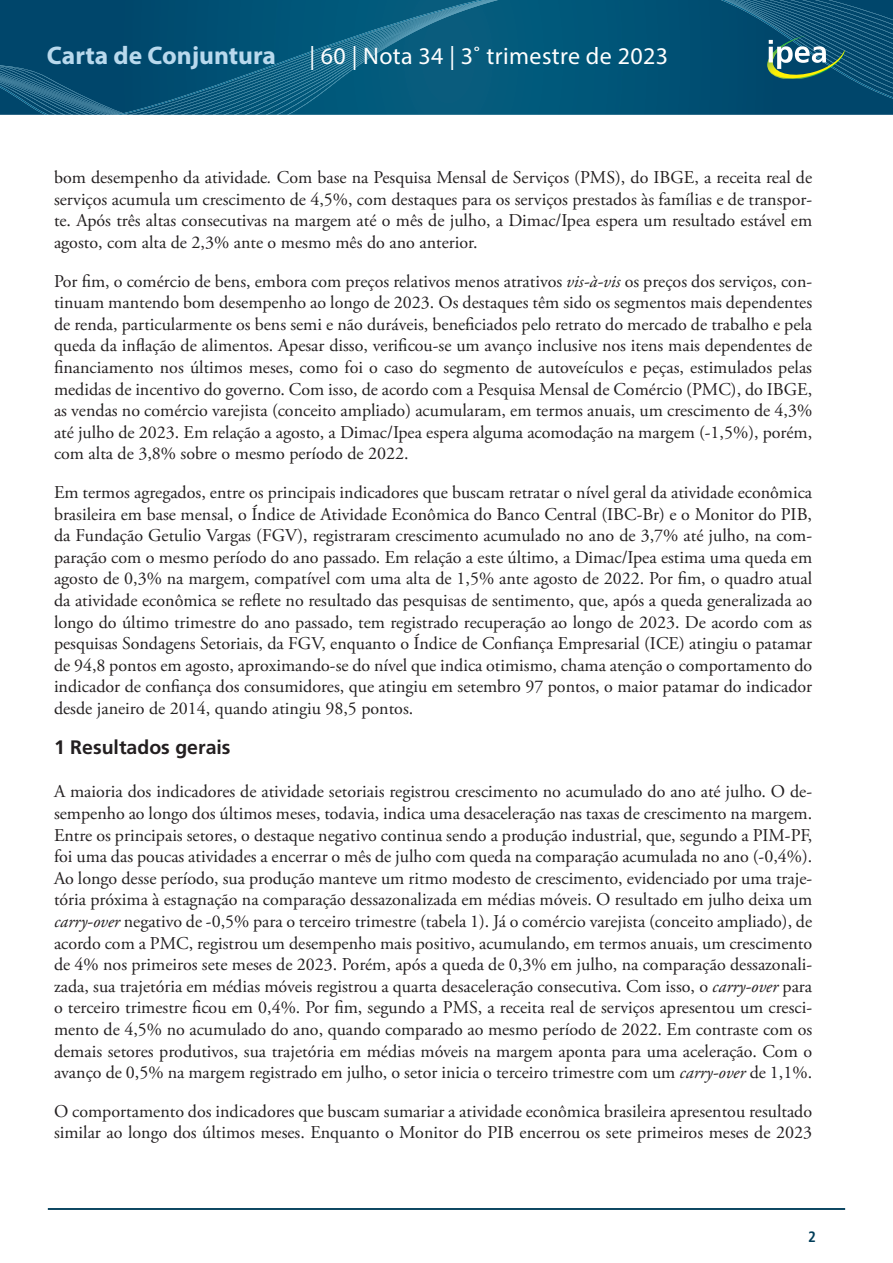
<style>
.page{position:relative;width:893px;height:1263px;background:#fff}
.page>*{position:absolute;margin:0;border:0;box-sizing:border-box;transform-origin:0 0}
.t1{font:700 25.5px "Myriad Pro";color:#b9d9ed}
.t2{font:24px "Myriad Pro";letter-spacing:.015em;color:#fff}
.Título_1{font:700 19.5px "Frutiger LT Pro";color:#231f20}
.corpo_de_texto{font:18px/21.6px "Adobe Garamond Pro";color:#231f20;text-align:justify}
.t3{font:700 condensed 15px "Frutiger LT Pro";color:#013d59}
.s1{font-style:italic}
</style>
<div class="page">
<svg style="left:498px;top:0;width:395px;height:115px;background:#015376"></svg>
<svg style="left:0;top:0;width:498px;height:115px;background:#095779"></svg>
<hr style="left:48px;top:1208px;width:797px;height:2px;background:#013d59">
<svg style="left:721px;top:0;width:172px;height:100px;background:#165876"></svg>
<h1 class="t1" style="left:47px;top:39px;width:230px">Carta de Conjuntura</h1>
<h2 class="t2" style="left:309px;top:41px;width:360px">| 60 | Nota 34 | 3˚ trimestre de 2023</h2>
<p class="corpo_de_texto" style="left:54px;top:167px;width:760px">bom desempenho da atividade<span class="s1">.</span> Com base na Pesquisa Mensal de Serviços (PMS), do IBGE, a receita real de serviços acumula um crescimento de 4,5%, com destaques para os serviços prestados às famílias e de transpor&shy;te. Após três altas consecutivas na margem até o mês de julho, a Dimac/Ipea espera um resultado estável em agosto, com alta de 2,3% ante o mesmo mês do ano anterior.</p>
<p class="corpo_de_texto" style="left:54px;top:271px;width:760px">Por fim, o comércio de bens, embora com preços relativos menos atrativos <span class="s1">vis-à-vis</span> os preços dos serviços, con&shy;tinuam mantendo bom desempenho ao longo de 2023. Os destaques têm sido os segmentos mais dependentes de renda, particularmente os bens semi e não duráveis, beneficiados pelo retrato do mercado de trabalho e pela queda da inflação de alimentos. Apesar disso, verificou-se um avanço inclusive nos itens mais dependentes de financiamento nos últimos meses, como foi o caso do segmento de autoveículos e peças, estimulados pelas medidas de incentivo do governo. Com isso, de acordo com a Pesquisa Mensal de Comércio (PMC), do IBGE, as vendas no comércio varejista (conceito ampliado) acumularam, em termos anuais, um crescimento de 4,3% até julho de 2023. Em relação a agosto, a Dimac/Ipea espera alguma acomodação na margem (-1,5%), porém, com alta de 3,8% sobre o mesmo período de 2022.</p>
<p class="corpo_de_texto" style="left:54px;top:482px;width:760px">Em termos agregados, entre os principais indicadores que buscam retratar o nível geral da atividade econômica brasileira em base mensal, o Índice de Atividade Econômica do Banco Central (IBC-Br) e o Monitor do PIB, da Fundação Getulio Vargas (FGV), registraram crescimento acumulado no ano de 3,7% até julho, na com&shy;paração com o mesmo período do ano passado. Em relação a este último, a Dimac/Ipea estima uma queda em agosto de 0,3% na margem, compatível com uma alta de 1,5% ante agosto de 2022. Por fim, o quadro atual da atividade econômica se reflete no resultado das pesquisas de sentimento, que, após a queda generalizada ao longo do último trimestre do ano passado, tem registrado recuperação ao longo de 2023. De acordo com as pesquisas Sondagens Setoriais, da FGV, enquanto o Índice de Confiança Empresarial (ICE) atingiu o patamar de 94,8 pontos em agosto, aproximando-se do nível que indica otimismo, chama atenção o comportamento do indicador de confiança dos consumidores, que atingiu em setembro 97 pontos, o maior patamar do indicador desde janeiro de 2014, quando atingiu 98,5 pontos.</p>
<p class="Título_1" style="left:54px;top:736px;width:178px">1 Resultados gerais</p>
<p class="corpo_de_texto" style="left:54px;top:781px;width:760px">A maioria dos indicadores de atividade setoriais registrou crescimento no acumulado do ano até julho. O de&shy;sempenho ao longo dos últimos meses, todavia, indica uma desaceleração nas taxas de crescimento na margem.<br>Entre os principais setores, o destaque negativo continua sendo a produção industrial, que, segundo a PIM-PF, foi uma das poucas atividades a encerrar o mês de julho com queda na comparação acumulada no ano (-0,4%).<br>Ao longo desse período, sua produção manteve um ritmo modesto de crescimento, evidenciado por uma traje&shy;tória próxima à estagnação na comparação dessazonalizada em médias móveis. O resultado em julho deixa um <span class="s1">carry-over</span> negativo de -0,5% para o terceiro trimestre (tabela 1). Já o comércio varejista (conceito ampliado), de acordo com a PMC, registrou um desempenho mais positivo, acumulando, em termos anuais, um crescimento de 4% nos primeiros sete meses de 2023. Porém, após a queda de 0,3% em julho, na comparação dessazonali&shy;zada, sua trajetória em médias móveis registrou a quarta desaceleração consecutiva. Com isso, o <span class="s1">carry-over</span> para o terceiro trimestre ficou em 0,4%. Por fim, segundo a PMS, a receita real de serviços apresentou um cresci&shy;mento de 4,5% no acumulado do ano, quando comparado ao mesmo período de 2022. Em contraste com os demais setores produtivos, sua trajetória em médias móveis na margem aponta para uma aceleração. Com o avanço de 0,5% na margem registrado em julho, o setor inicia o terceiro trimestre com um <span class="s1">carry-over</span> de 1,1%.</p>
<p class="corpo_de_texto" style="left:54px;top:1101px;width:760px">O comportamento dos indicadores que buscam sumariar a atividade econômica brasileira apresentou resultado similar ao longo dos últimos meses. Enquanto o Monitor do PIB encerrou os sete primeiros meses de 2023</p>
<p class="t3" style="left:808px;top:1228px;width:9px">2</p>
</div>
